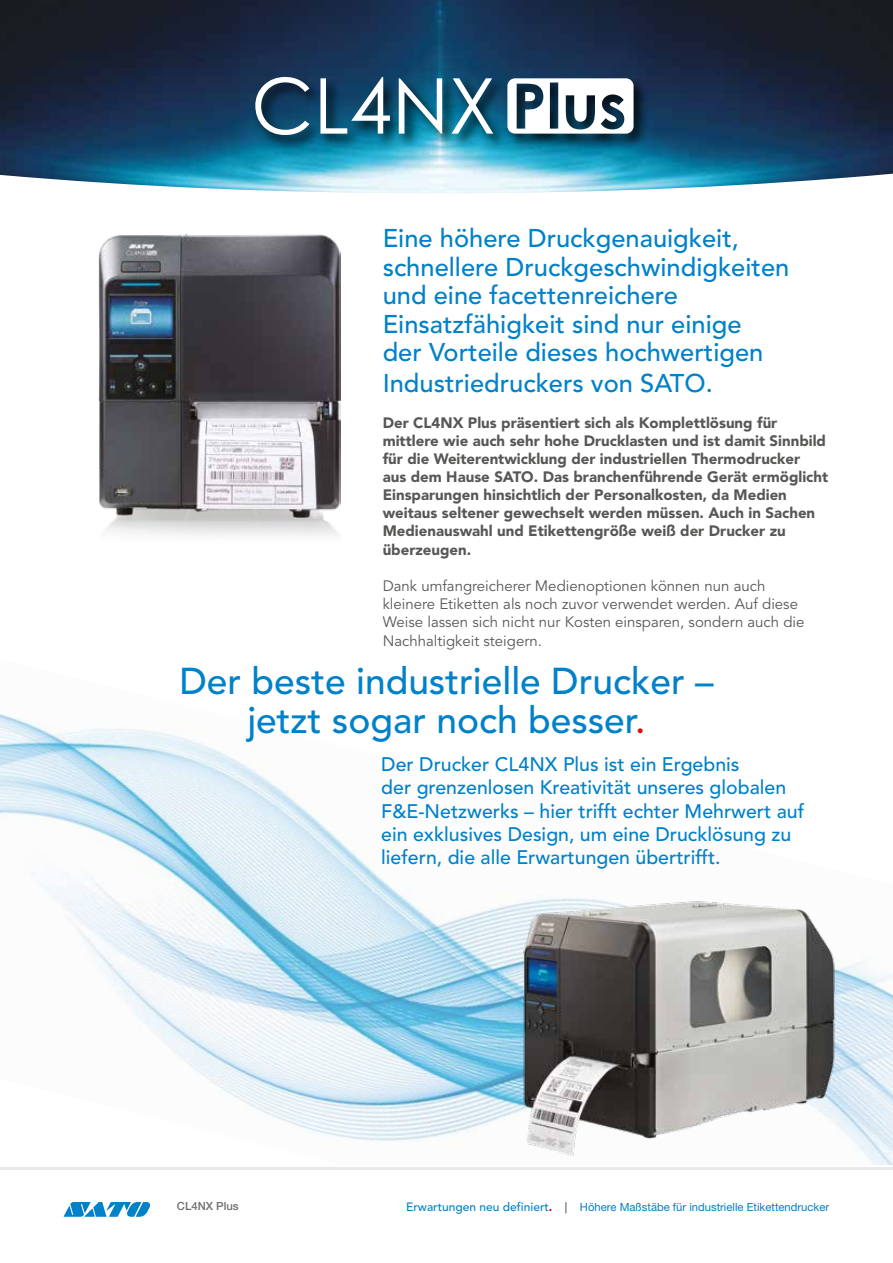
<style>
.page{position:relative;width:893px;height:1263px;background:#fff}
.page>*{position:absolute;margin:0;border:0;box-sizing:border-box;transform-origin:0 0}
.t1{font:500 37.2px/39px "Avenir";color:#0081c9;text-align:center}
.t2{font:500 25.5px/29px "Avenir";color:#0081c9}
.t3{font:500 19.5px/23.4px "Avenir";color:#0081c9}
.t4{font:900 15px/18px "Avenir";color:#575756}
.t5{font:15px/18px "Avenir";color:#575756}
.t6{font:11.25px "Helvetica Neue LT Pro";color:#0081c9}
.t7{font:500 11.25px "Helvetica Neue LT Pro";color:#706f6f}
.s1{color:#e30613}
.s2{font-family:"Avenir";font-weight:500;font-size:12px}
.s3{font-family:"Avenir";font-weight:900;font-size:12px;color:#e30613}
.s4{font-weight:500;color:#706f6f}
</style>
<div class="page">
<img style="left:0;top:714px;width:893px;height:451px">
<img style="left:0;top:0;width:893px;height:193px">
<img style="left:98px;top:233px;width:242px;height:303px">
<svg style="left:64px;top:1202px;width:86px;height:15px"></svg>
<div style="left:253px;top:75px;width:397px;height:76px;background:#000;opacity:.75"></div>
<svg style="left:255px;top:77px;width:54px;height:58px"></svg>
<svg style="left:320px;top:77px;width:70px;height:57px"></svg>
<svg style="left:399px;top:78px;width:43px;height:56px"></svg>
<svg style="left:452px;top:78px;width:41px;height:56px"></svg>
<svg style="left:507px;top:78px;width:127px;height:56px"></svg>
<hr style="left:0;top:1168px;width:893px;height:2px;background:#e9e9e9">
<img style="left:476px;top:885px;width:390px;height:283px">
<h2 class="t2" style="left:383px;top:224px;width:408px">Eine höhere Druckgenauigkeit, schnellere Druckgeschwindigkeiten und eine facettenreichere<br>Einsatzfähigkeit sind nur einige<br>der Vorteile dieses hochwertigen<br>Industriedruckers von SATO.</h2>
<p class="t4" style="left:383px;top:413px;width:447px">Der CL4NX Plus präsentiert sich als Komplettlösung für mittlere wie auch sehr hohe Drucklasten und ist damit Sinnbild für die Weiterentwicklung der industriellen Thermodrucker<br>aus dem Hause SATO. Das branchenführende Gerät ermöglicht Einsparungen hinsichtlich der Personalkosten, da Medien weitaus seltener gewechselt werden müssen. Auch in Sachen Medienauswahl und Etikettengröße weiß der Drucker zu</p>
<p class="t4" style="left:383px;top:541px;width:90px">überzeugen.</p>
<p class="t5" style="left:383px;top:578px;width:423px">Dank umfangreicherer Medienoptionen können nun auch kleinere Etiketten als noch zuvor verwendet werden. Auf diese Weise lassen sich nicht nur Kosten einsparen, sondern auch die Nachhaltigkeit steigern.</p>
<h1 class="t1" style="left:179px;top:662px;width:536px">Der beste industrielle Drucker – jetzt sogar noch besser<span class="s1">.</span></h1>
<h3 class="t3" style="left:381px;top:753px;width:424px">Der Drucker CL4NX Plus ist ein Ergebnis<br>der grenzenlosen Kreativität unseres globalen F&amp;E-Netzwerks – hier trifft echter Mehrwert auf ein exklusives Design, um eine Drucklösung zu liefern, die alle Erwartungen übertrifft.</h3>
<p class="t7" style="left:177px;top:1200px;width:63px">CL4NX Plus</p>
<p class="t6" style="left:406px;top:1200px;width:424px"><span class="s2">Erwartungen neu definiert</span><span class="s3">.</span> <span class="s4">|</span> Höhere Maßstäbe für industrielle Etikettendrucker</p>
</div>
